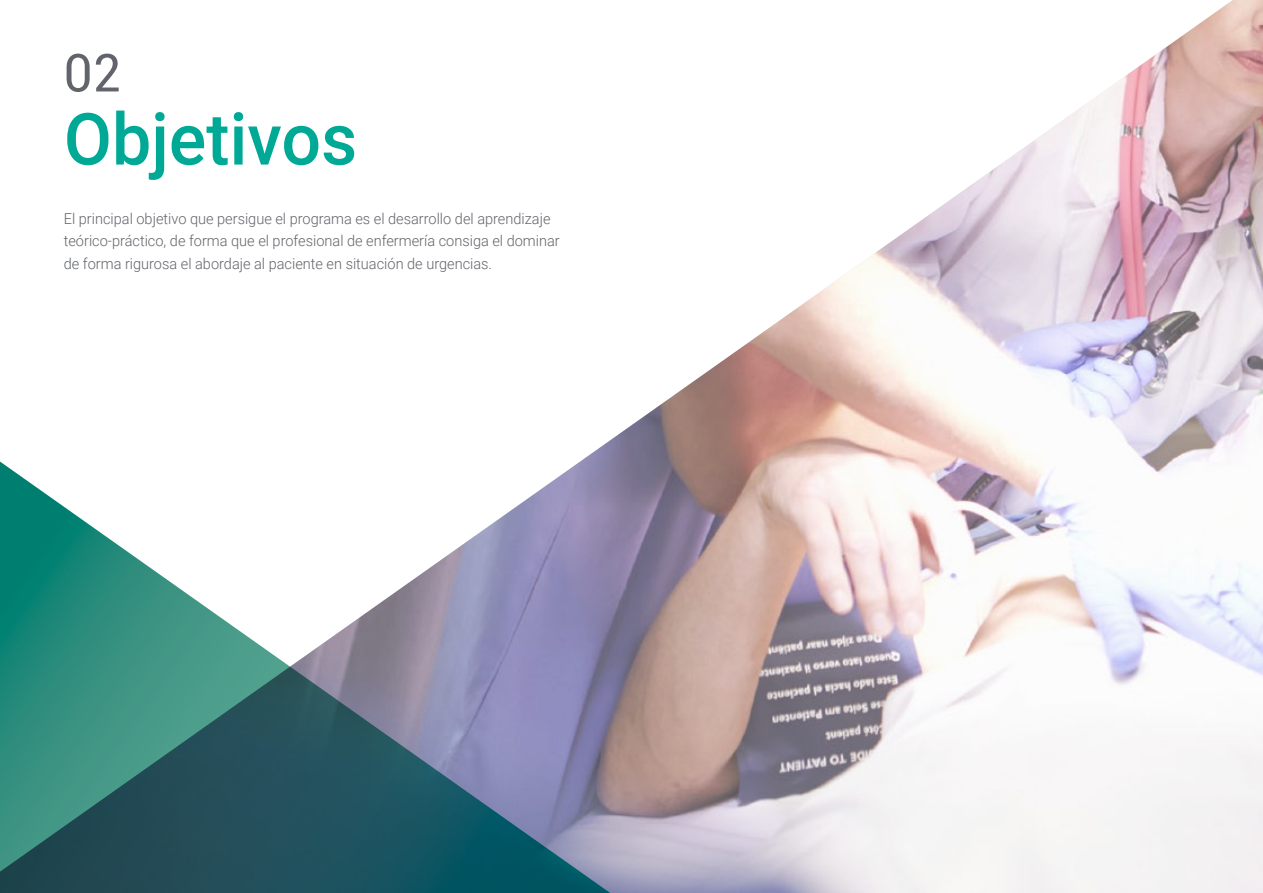
<style>
.page{position:relative;width:1263px;height:893px;background:#fff}
.page>*{position:absolute;margin:0;border:0;box-sizing:border-box;transform-origin:0 0}
.t1{font:500 72px "Roboto";color:#00a996}
.t2{font:52.5px "Roboto";color:#61646a}
.t3{font:300 15px/22.5px "Roboto";color:#61646a}
</style>
<div class="page">
<img style="left:602px;top:0;width:661px;height:893px">
<svg style="left:0;top:446px;width:640px;height:447px"></svg>
<h2 class="t2" style="left:64px;top:36px;width:59px">02</h2>
<h1 class="t1" style="left:64px;top:89px;width:295px">Objetivos</h1>
<p class="t3" style="left:64px;top:207px;width:497px">El principal objetivo que persigue el programa es el desarrollo del aprendizaje teórico-práctico, de forma que el profesional de enfermería consiga el dominar de forma rigurosa el abordaje al paciente en situación de urgencias.</p>
</div>
